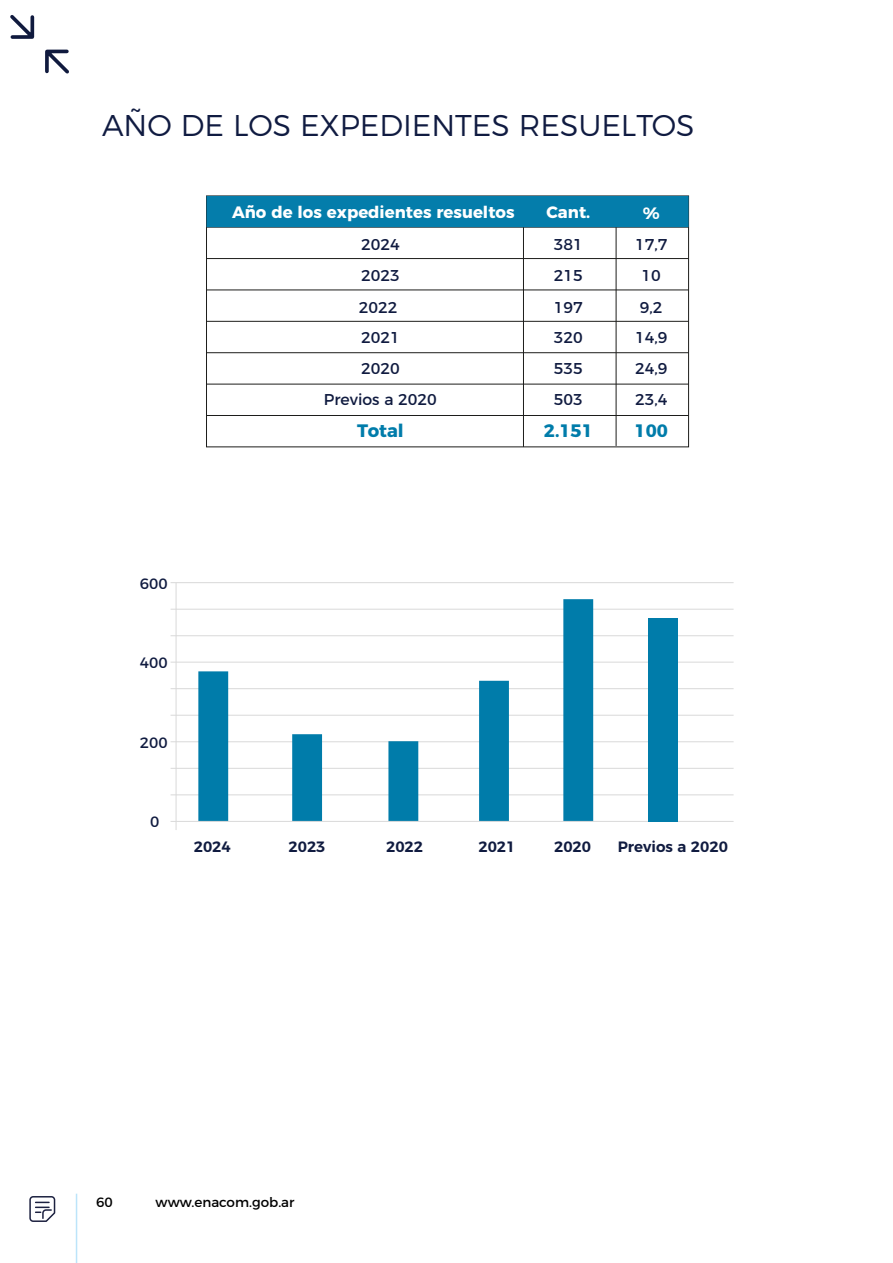
<style>
.page{position:relative;width:893px;height:1263px;background:#fff}
.page>*{position:absolute;margin:0;border:0;box-sizing:border-box;transform-origin:0 0}
.t1{font:300 30px "Montserrat";color:#101b41}
.t2{font:700 18px "Montserrat";color:#007caa}
.t3{font:700 16.5px "Montserrat";color:#fff}
.t4{font:15.6px/31.5px "Montserrat";color:#101b40;text-align:center}
.t5{font:600 15px "Montserrat";color:#101b40}
.t6{font:15px "Montserrat";color:#101b40}
.t7{font:13.5px "Montserrat";color:#000}
</style>
<div class="page">
<svg style="left:10px;top:15px;width:59px;height:59px"></svg>
<hr style="left:176px;top:582px;width:558px;height:1px;background:#d9d9d9">
<hr style="left:176px;top:609px;width:558px;height:1px;background:#d9d9d9">
<hr style="left:176px;top:635px;width:558px;height:1px;background:#d9d9d9">
<hr style="left:176px;top:662px;width:558px;height:1px;background:#d9d9d9">
<hr style="left:176px;top:688px;width:558px;height:1px;background:#d9d9d9">
<hr style="left:176px;top:715px;width:558px;height:1px;background:#d9d9d9">
<hr style="left:176px;top:741px;width:558px;height:1px;background:#d9d9d9">
<hr style="left:176px;top:768px;width:558px;height:1px;background:#d9d9d9">
<hr style="left:176px;top:795px;width:558px;height:1px;background:#d9d9d9">
<svg style="left:198px;top:599px;width:395px;height:222px"></svg>
<hr style="left:176px;top:583px;width:1px;height:238px;background:#d9d9d9">
<hr style="left:176px;top:821px;width:558px;height:1px;background:#d9d9d9">
<svg style="left:171px;top:821px;width:6px;height:9px"></svg>
<div style="left:648px;top:618px;width:30px;height:204px;background:#007caa"></div>
<hr style="left:76px;top:1194px;width:1px;height:69px;background:#bce4fa">
<svg style="left:29px;top:1196px;width:27px;height:26px"></svg>
<svg style="left:206px;top:195px;width:483px;height:253px"></svg>
<div style="left:206px;top:196px;width:483px;height:31px;background:#047dab"></div>
<h1 class="t1" style="left:102px;top:102px;width:594px">AÑO DE LOS EXPEDIENTES RESUELTOS</h1>
<p class="t3" style="left:232px;top:198px;width:284px">Año de los expedientes resueltos</p>
<p class="t3" style="left:547px;top:198px;width:45px">Cant.</p>
<p class="t3" style="left:643px;top:200px;width:18px">%</p>
<p class="t4" style="left:361px;top:227px;width:40px">2024</p>
<p class="t4" style="left:554px;top:227px;width:30px">381</p>
<p class="t4" style="left:361px;top:258px;width:40px">2023</p>
<p class="t4" style="left:554px;top:258px;width:30px">215</p>
<p class="t4" style="left:359px;top:290px;width:40px">2022</p>
<p class="t4" style="left:554px;top:290px;width:30px">197</p>
<p class="t4" style="left:361px;top:321px;width:40px">2021</p>
<p class="t4" style="left:554px;top:321px;width:30px">320</p>
<p class="t4" style="left:361px;top:352px;width:40px">2020</p>
<p class="t4" style="left:554px;top:352px;width:30px">535</p>
<p class="t4" style="left:324px;top:383px;width:114px">Previos a 2020</p>
<p class="t4" style="left:554px;top:383px;width:30px">503</p>
<p class="t2" style="left:357px;top:416px;width:48px">Total</p>
<p class="t2" style="left:544px;top:416px;width:50px">2.151</p>
<p class="t4" style="left:635px;top:227px;width:34px">17,7<br>10<br>9,2</p>
<p class="t4" style="left:635px;top:321px;width:34px;line-height:31px;text-align:justify">14,9<br>24,9<br>23,4</p>
<p class="t2" style="left:635px;top:416px;width:35px">100</p>
<p class="t6" style="left:140px;top:571px;width:29px">600</p>
<p class="t6" style="left:140px;top:651px;width:29px">400</p>
<p class="t6" style="left:140px;top:730px;width:29px">200</p>
<p class="t6" style="left:150px;top:810px;width:11px">0</p>
<p class="t5" style="left:194px;top:834px;width:39px">2024</p>
<p class="t5" style="left:288px;top:834px;width:39px">2023</p>
<p class="t5" style="left:386px;top:834px;width:39px">2022</p>
<p class="t5" style="left:478px;top:834px;width:39px">2021</p>
<p class="t5" style="left:554px;top:834px;width:39px">2020</p>
<p class="t5" style="left:618px;top:834px;width:112px">Previos a 2020</p>
<p class="t7" style="left:96px;top:1191px;width:18px">60</p>
<p class="t7" style="left:156px;top:1191px;width:140px">www.enacom.gob.ar</p>
</div>
